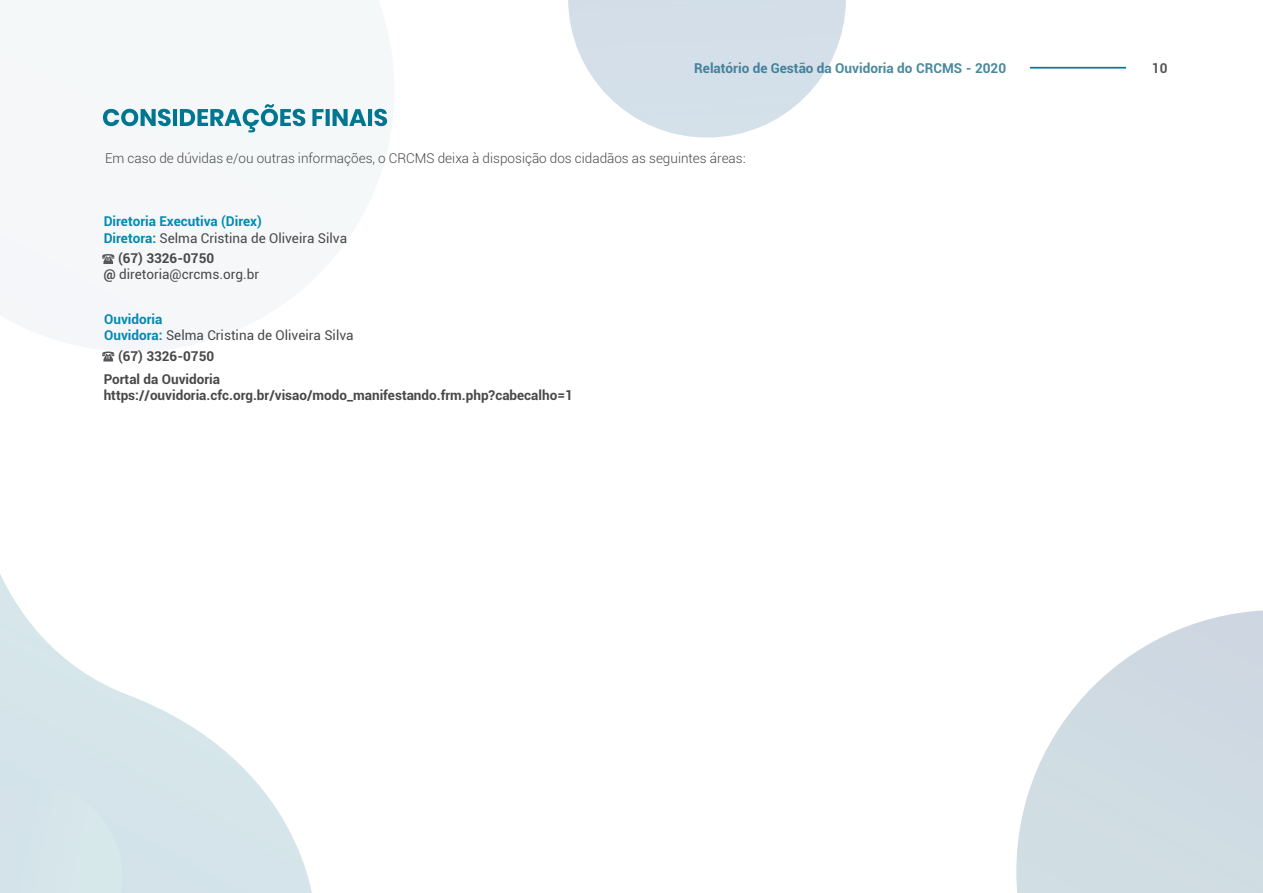
<style>
.page{position:relative;width:1263px;height:893px;background:#fff}
.page>*{position:absolute;margin:0;border:0;box-sizing:border-box;transform-origin:0 0}
.t1{font:700 13.5px/16.2px "Roboto";color:#484848}
.t2{font:300 13.5px "Roboto";color:#484848}
.t3{font:13.5px/16.2px "Roboto";color:#484848}
.t4{font:700 13.5px/16.2px "Roboto";color:#0289b0}
.t5{font:13.5px "Roboto Bold 2";color:#49899e}
.t6{font:700 13.5px "Roboto";color:#484848}
.t7{font:13.5px "Roboto Bold 2";color:#57585a}
.s1{font-family:"Roboto";font-weight:700}
.s2{font-weight:400;color:#484848}
.s3{font-weight:700}
.s4{font-weight:700;color:#0289b0}
</style>
<div class="page">
<hr style="left:1030px;top:67px;width:96px;height:2px;background:#007691">
<svg style="left:0;top:574px;width:312px;height:319px"></svg>
<div style="left:0;top:783px;width:131px;height:110px;background:#d5e4ea"></div>
<svg style="left:568px;top:0;width:278px;height:138px"></svg>
<svg style="left:1016px;top:610px;width:247px;height:283px"></svg>
<svg style="left:103px;top:104px;width:284px;height:28px"></svg>
<svg style="left:102px;top:254px;width:12px;height:10px"></svg>
<svg style="left:102px;top:352px;width:12px;height:10px"></svg>
<p class="t5" style="left:694px;top:59px;width:313px">Relatório de Gestão da Ouvidoria do CRCMS - <span class="s1">2020</span></p>
<p class="t7" style="left:1152px;top:58px;width:17px">10</p>
<p class="t2" style="left:105px;top:149px;width:642px">Em caso de dúvidas e/ou outras informações, o CRCMS deixa à disposição dos cidadãos as seguintes áreas:</p>
<p class="t4" style="left:104px;top:213px;width:245px">Diretoria Executiva (Direx)<br>Diretora: <span class="s2">Selma Cristina de Oliveira Silva</span></p>
<p class="t3" style="left:104px;top:250px;width:157px;text-indent:14px"><span class="s3">(67) 3326-0750<br>@</span> diretoria@crcms.org.br</p>
<p class="t3" style="left:104px;top:311px;width:251px"><span class="s4">Ouvidoria<br>Ouvidora:</span> Selma Cristina de Oliveira Silva</p>
<p class="t6" style="left:118px;top:347px;width:98px">(67) 3326-0750</p>
<p class="t1" style="left:104px;top:371px;width:471px">Portal da Ouvidoria https://ouvidoria.cfc.org.br/visao/modo_manifestando.frm.php?cabecalho=1</p>
</div>
